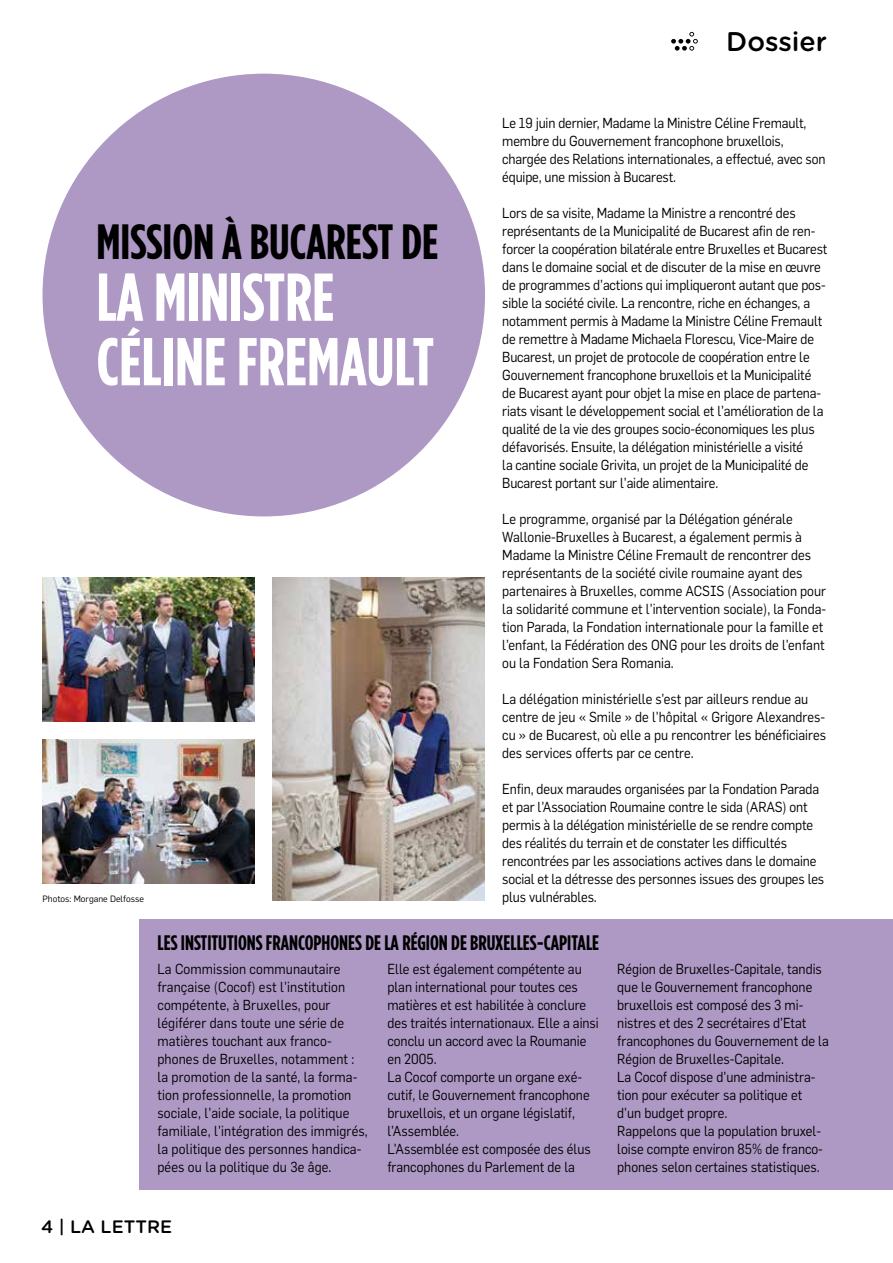
<style>
.page{position:relative;width:893px;height:1263px;background:#fff}
.page>*{position:absolute;margin:0;border:0;box-sizing:border-box;transform-origin:0 0}
.t1{font:700 67.5px/64.5px "Gotham Condensed";color:#fff}
.t2{font:700 49.5px "Gotham Condensed";color:#000}
.t3{font:500 27px "Gotham Rounded";color:#000}
.t4{font:700 21px "Gotham Condensed";color:#000}
.t5{font:500 18px "Gotham Rounded";color:#000}
.t6{font:14.25px/18px "XMH Flama";color:#000;scale:.92 1}
.t7{font:9px "XMH Flama";color:#000}
</style>
<div class="page">
<div style="left:139px;top:920px;width:754px;height:270px;background:#ae99c5"></div>
<div style="left:43px;top:74px;width:442px;height:442px;background:#ae99c5;border-radius:50%"></div>
<img style="left:272px;top:578px;width:212px;height:323px">
<img style="left:43px;top:578px;width:211px;height:143px">
<img style="left:43px;top:740px;width:211px;height:143px">
<svg style="left:671px;top:32px;width:27px;height:19px"></svg>
<h2 class="t2" style="left:97px;top:213px;width:343px">MISSION À BUCAREST DE</h2>
<h1 class="t1" style="left:97px;top:265px;width:339px">LA MINISTRE<br>CÉLINE FREMAULT</h1>
<p class="t7" style="left:43px;top:893px;width:103px">Photos: Morgane Delfosse</p>
<h3 class="t3" style="left:726px;top:22px;width:102px">Dossier</h3>
<p class="t6" style="left:502px;top:113px;width:353px">Le 19 juin dernier, Madame la Ministre Céline Fremault, membre du Gouvernement francophone bruxellois, chargée des Relations internationales, a effectué, avec son équipe, une mission à Bucarest.</p>
<p class="t6" style="left:502px;top:203px;width:355px">Lors de sa visite, Madame la Ministre a rencontré des représentants de la Municipalité de Bucarest afin de ren&shy;forcer la coopération bilatérale entre Bruxelles et Bucarest dans le domaine social et de discuter de la mise en œuvre de programmes d’actions qui impliqueront autant que pos&shy;sible la société civile. La rencontre, riche en échanges, a notamment permis à Madame la Ministre Céline Fremault de remettre à Madame Michaela Florescu, Vice-Maire de Bucarest, un projet de protocole de coopération entre le Gouvernement francophone bruxellois et la Municipalité de Bucarest ayant pour objet la mise en place de partena&shy;riats visant le développement social et l’amélioration de la qualité de la vie des groupes socio-économiques les plus défavorisés. Ensuite, la délégation ministérielle a visité<br>la cantine sociale Grivita, un projet de la Municipalité de Bucarest portant sur l’aide alimentaire.</p>
<p class="t6" style="left:502px;top:509px;width:354px">Le programme, organisé par la Délégation générale Wallonie-Bruxelles à Bucarest, a également permis à Madame la Ministre Céline Fremault de rencontrer des représentants de la société civile roumaine ayant des partenaires à Bruxelles, comme ACSIS (Association pour la solidarité commune et l’intervention sociale), la Fonda&shy;tion Parada, la Fondation internationale pour la famille et l’enfant, la Fédération des ONG pour les droits de l’enfant ou la Fondation Sera Romania.</p>
<p class="t6" style="left:502px;top:689px;width:353px">La délégation ministérielle s’est par ailleurs rendue au centre de jeu « Smile » de l’hôpital « Grigore Alexandres&shy;cu » de Bucarest, où elle a pu rencontrer les bénéficiaires des services offerts par ce centre.</p>
<p class="t6" style="left:502px;top:779px;width:351px">Enfin, deux maraudes organisées par la Fondation Parada et par l’Association Roumaine contre le sida (ARAS) ont permis à la délégation ministérielle de se rendre compte des réalités du terrain et de constater les difficultés rencontrées par les associations actives dans le domaine social et la détresse des personnes issues des groupes les plus vulnérables.</p>
<h3 class="t4" style="left:157px;top:930px;width:443px">LES INSTITUTIONS FRANCOPHONES DE LA RÉGION DE BRUXELLES-CAPITALE</h3>
<p class="t6" style="left:387px;top:959px;width:231px">Elle est également compétente au plan international pour toutes ces matières et est habilitée à conclure des traités internationaux. Elle a ainsi conclu un accord avec la Roumanie en 2005.<br>La Cocof comporte un organe exé&shy;cutif, le Gouvernement francophone bruxellois, et un organe législatif, l’Assemblée.<br>L’Assemblée est composée des élus francophones du Parlement de la</p>
<p class="t6" style="left:617px;top:959px;width:232px">Région de Bruxelles-Capitale, tandis que le Gouvernement francophone bruxellois est composé des 3 mi&shy;nistres et des 2 secrétaires d’Etat francophones du Gouvernement de la Région de Bruxelles-Capitale.<br>La Cocof dispose d’une administra&shy;tion pour exécuter sa politique et d’un budget propre.<br>Rappelons que la population bruxel&shy;loise compte environ 85% de franco&shy;phones selon certaines statistiques.</p>
<p class="t6" style="left:157px;top:959px;width:230px">La Commission communautaire française (Cocof) est l’institution compétente, à Bruxelles, pour légiférer dans toute une série de matières touchant aux franco&shy;phones de Bruxelles, notamment : la promotion de la santé, la forma&shy;tion professionnelle, la promotion sociale, l’aide sociale, la politique familiale, l’intégration des immigrés, la politique des personnes handica&shy;pées ou la politique du 3e âge.</p>
<p class="t5" style="left:41px;top:1214px;width:133px">4 | LA LETTRE</p>
</div>
